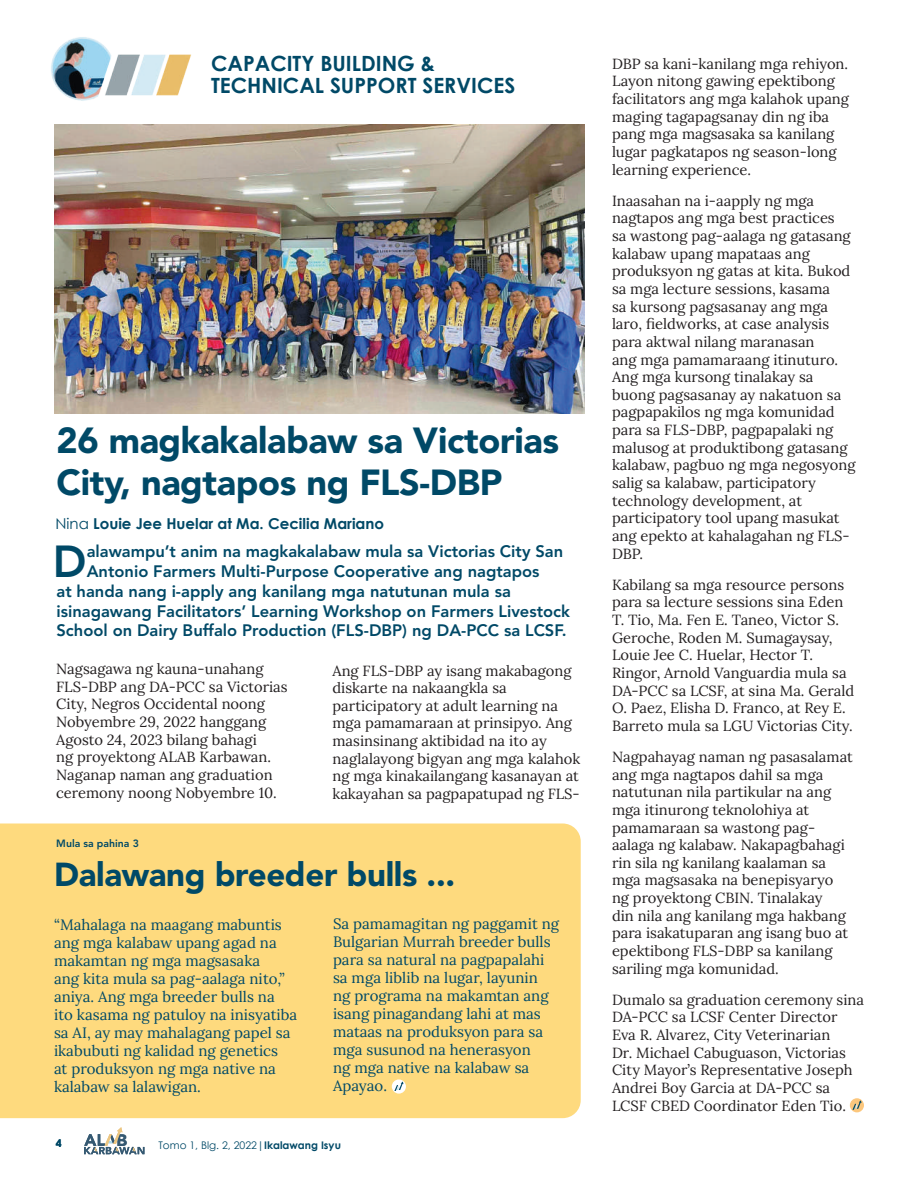
<style>
.page{position:relative;width:918px;height:1188px;background:#fff}
.page>*{position:absolute;margin:0;border:0;box-sizing:border-box;transform-origin:0 0}
.t1{font:800 44.4px "Avenir LT Std";color:#004967}
.t2{font:900 36px/42px "Avenir LT Std";letter-spacing:-.01em;color:#004967}
.t3{font:900 33px "Avenir LT Std";letter-spacing:-.01em;color:#004967}
.t4{font:700 21px/22.5px "Century Gothic";color:#004967}
.t5{font:800 16.5px "Avenir LT Std";color:#004967}
.t6{font:900 16.5px "Avenir LT Std";color:#355972}
.t7{font:15px/18px "Lora";color:#004967}
.t8{font:700 15px "Century Gothic";color:#004967}
.t9{font:14.7px/17.7px "Lora";color:#231f20}
.t10{font:10.5px "Century Gothic";color:#004967}
.t11{font:800 10.5px "Avenir LT Std";color:#004967}
.t12{font:700 10.5px "Century Gothic";color:#004967}
.s1{font-weight:400}
.s2{font-weight:700}
</style>
<div class="page">
<div style="left:0;top:824px;width:581px;height:294px;background:#feda7e"></div>
<svg style="left:84px;top:1127px;width:60px;height:27px"></svg>
<img style="left:54px;top:125px;width:531px;height:289px">
<img style="left:51px;top:37px;width:140px;height:64px">
<div style="left:850px;top:1098px;width:14px;height:14px;background:#fcc77d;border-radius:50%"></div>
<svg style="left:852px;top:1100px;width:10px;height:10px"></svg>
<svg style="left:392px;top:1079px;width:14px;height:15px"></svg>
<svg style="left:394px;top:1082px;width:9px;height:9px"></svg>
<h3 class="t4" style="left:211px;top:51px;width:306px">CAPACITY BUILDING &amp;<br>TECHNICAL SUPPORT SERVICES</h3>
<h2 class="t2" style="left:57px;top:420px;width:504px">26 magkakalabaw sa Victorias<br>City, nagtapos ng FLS-DBP</h2>
<p class="t8" style="left:56px;top:513px;width:330px"><span class="s1">Nina</span> Louie Jee Huelar at Ma. Cecilia Mariano</p>
<h1 class="t1" style="left:53px;top:535px;width:35px">D</h1>
<p class="t5" style="left:87px;top:542px;width:478px">alawampu’t anim na magkakalabaw mula sa Victorias City San</p>
<p class="t5" style="left:87px;top:562px;width:454px">Antonio Farmers Multi-Purpose Cooperative ang nagtapos</p>
<p class="t5" style="left:56px;top:581px;width:456px">at handa nang i-apply ang kanilang mga natutunan mula sa</p>
<p class="t5" style="left:56px;top:601px;width:515px">isinagawang Facilitators’ Learning Workshop on Farmers Livestock</p>
<p class="t5" style="left:56px;top:621px;width:512px">School on Dairy Buffalo Production (FLS-DBP) ng DA-PCC sa LCSF.</p>
<p class="t9" style="left:56px;top:659px;width:233px">Nagsagawa ng kauna-unahang<br>FLS-DBP ang DA-PCC sa Victorias<br>City, Negros Occidental noong<br>Nobyembre 29, 2022 hanggang<br>Agosto 24, 2023 bilang bahagi<br>ng proyektong ALAB Karbawan.<br>Naganap naman ang graduation ceremony noong Nobyembre 10.</p>
<p class="t9" style="left:333px;top:660px;width:249px">Ang FLS-DBP ay isang makabagong diskarte na nakaangkla sa participatory at adult learning na mga pamamaraan at prinsipyo. Ang masinsinang aktibidad na ito ay naglalayong bigyan ang mga kalahok ng mga kinakailangang kasanayan at kakayahan sa pagpapatupad ng FLS-</p>
<p class="t11" style="left:56px;top:837px;width:84px">Mula sa pahina 3</p>
<h3 class="t3" style="left:54px;top:855px;width:403px">Dalawang breeder bulls ...</h3>
<p class="t7" style="left:54px;top:915px;width:245px">“Mahalaga na maagang mabuntis ang mga kalabaw upang agad na makamtan ng mga magsasaka<br>ang kita mula sa pag-aalaga nito,” aniya. Ang mga breeder bulls na ito kasama ng patuloy na inisyatiba sa AI, ay may mahalagang papel sa ikabubuti ng kalidad ng genetics<br>at produksyon ng mga native na kalabaw sa lalawigan.</p>
<p class="t7" style="left:333px;top:914px;width:228px">Sa pamamagitan ng paggamit ng<br>Bulgarian Murrah breeder bulls para sa natural na pagpapalahi sa mga liblib na lugar, layunin<br>ng programa na makamtan ang isang pinagandang lahi at mas mataas na produksyon para sa mga susunod na henerasyon<br>ng mga native na kalabaw sa<br>Apayao.</p>
<p class="t12" style="left:56px;top:1135px;width:7px">4</p>
<p class="t6" style="left:117px;top:1130px;width:12px">B</p>
<p class="t10" style="left:159px;top:1137px;width:184px">Tomo 1, Blg. 2, 2022|<span class="s2">Ikalawang Isyu</span></p>
<p class="t9" style="left:612px;top:54px;width:239px">DBP sa kani-kanilang mga rehiyon.<br>Layon nitong gawing epektibong facilitators ang mga kalahok upang maging tagapagsanay din ng iba pang mga magsasaka sa kanilang lugar pagkatapos ng season-long learning experience.</p>
<p class="t9" style="left:612px;top:191px;width:245px">Inaasahan na i-aapply ng mga nagtapos ang mga best practices<br>sa wastong pag-aalaga ng gatasang kalabaw upang mapataas ang produksyon ng gatas at kita. Bukod sa mga lecture sessions, kasama<br>sa kursong pagsasanay ang mga laro, fieldworks, at case analysis para aktwal nilang maranasan<br>ang mga pamamaraang itinuturo.<br>Ang mga kursong tinalakay sa buong pagsasanay ay nakatuon sa pagpapakilos ng mga komunidad para sa FLS-DBP, pagpapalaki ng malusog at produktibong gatasang kalabaw, pagbuo ng mga negosyong salig sa kalabaw, participatory technology development, at participatory tool upang masukat ang epekto at kahalagahan ng FLS-<br>DBP.</p>
<p class="t9" style="left:612px;top:575px;width:244px">Kabilang sa mga resource persons para sa lecture sessions sina Eden T. Tio, Ma. Fen E. Taneo, Victor S.<br>Geroche, Roden M. Sumagaysay, Louie Jee C. Huelar, Hector T.<br>Ringor, Arnold Vanguardia mula sa DA-PCC sa LCSF, at sina Ma. Gerald O. Paez, Elisha D. Franco, at Rey E.<br>Barreto mula sa LGU Victorias City.</p>
<p class="t9" style="left:612px;top:747px;width:242px">Nagpahayag naman ng pasasalamat ang mga nagtapos dahil sa mga natutunan nila partikular na ang mga itinurong teknolohiya at pamamaraan sa wastong pag&shy;aalaga ng kalabaw. Nakapagbahagi rin sila ng kanilang kaalaman sa mga magsasaka na benepisyaryo ng proyektong CBIN. Tinalakay<br>din nila ang kanilang mga hakbang para isakatuparan ang isang buo at epektibong FLS-DBP sa kanilang sariling mga komunidad.</p>
<p class="t9" style="left:612px;top:990px;width:253px">Dumalo sa graduation ceremony sina DA-PCC sa LCSF Center Director Eva R. Alvarez, City Veterinarian<br>Dr. Michael Cabuguason, Victorias City Mayor’s Representative Joseph Andrei Boy Garcia at DA-PCC sa LCSF CBED Coordinator Eden Tio.</p>
</div>
